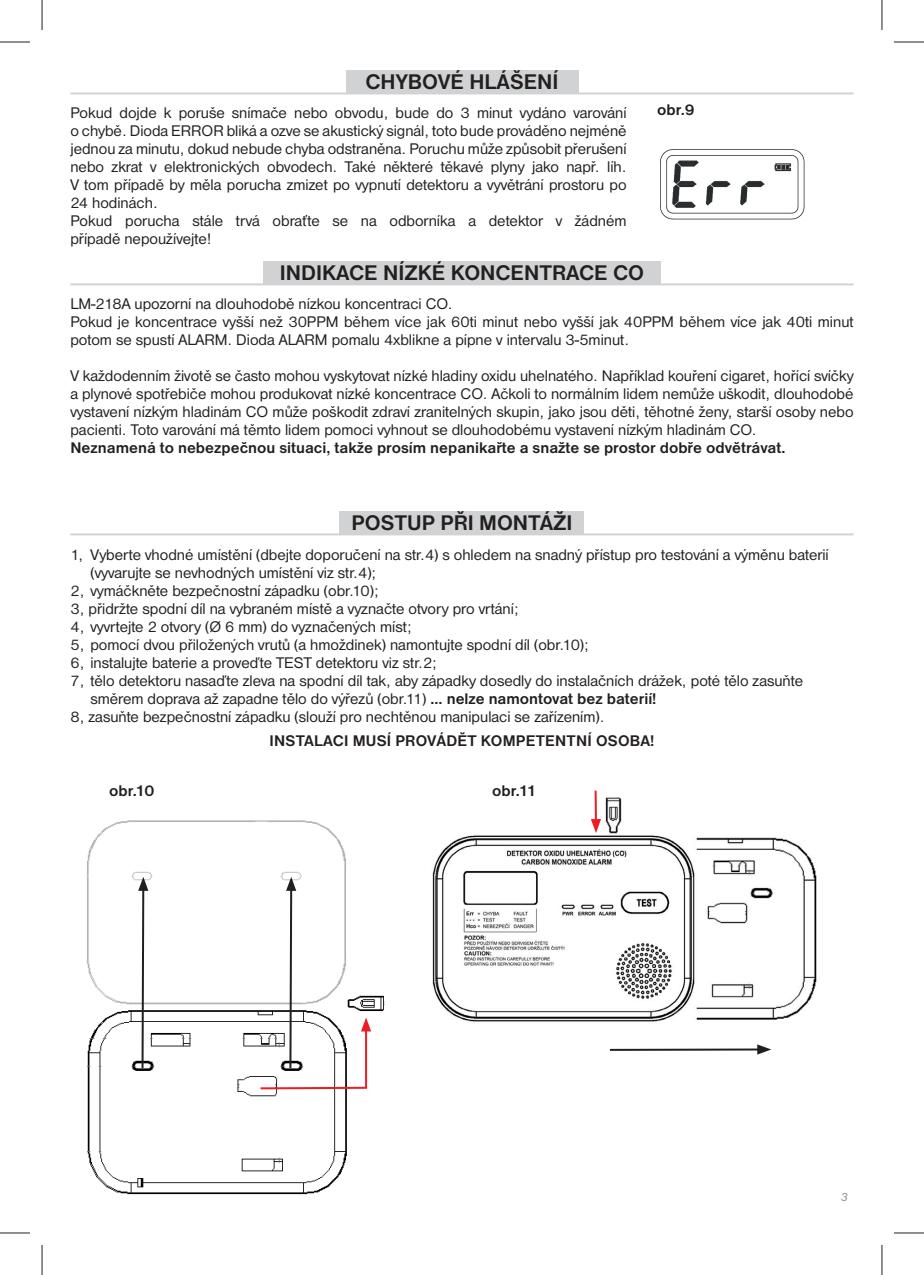
<style>
.page{position:relative;width:924px;height:1275px;background:#fff}
.page>*{position:absolute;margin:0;border:0;box-sizing:border-box;transform-origin:0 0}
.t1{font:700 22px "Nimbus Sans DOT";color:#231f20}
.t2{font:16px/18px "Nimbus Sans DOT";color:#231f20}
.t3{font:700 16px "Nimbus Sans DOT";color:#231f20}
.t4{font:italic 12px "Nimbus Sans DOT";color:#939598}
.s1{font-weight:700}
</style>
<div class="page">
<hr style="left:70px;top:533px;width:783px;height:2px;background:#d1d2d4">
<div style="left:340px;top:511px;width:243px;height:23px;background:#d1d2d4"></div>
<hr style="left:70px;top:92px;width:783px;height:2px;background:#d1d2d4">
<div style="left:345px;top:70px;width:233px;height:23px;background:#d1d2d4"></div>
<hr style="left:70px;top:283px;width:783px;height:2px;background:#d1d2d4">
<div style="left:263px;top:261px;width:397px;height:23px;background:#d1d2d4"></div>
<img style="left:86px;top:820px;width:299px;height:375px">
<svg style="left:138px;top:877px;width:10px;height:193px"></svg>
<img style="left:432px;top:790px;width:385px;height:232px">
<hr style="left:609px;top:1048px;width:151px;height:3px;background:#231f20">
<svg style="left:756px;top:1044px;width:15px;height:10px"></svg>
<img style="left:660px;top:149px;width:144px;height:71px">
<svg style="left:258px;top:877px;width:113px;height:213px"></svg>
<hr style="left:594px;top:790px;width:2px;height:32px;background:#ee1d23">
<svg style="left:590px;top:819px;width:10px;height:14px"></svg>
<hr style="left:0;top:42px;width:30px;height:1px;background:#231f20">
<hr style="left:893px;top:42px;width:30px;height:1px;background:#231f20">
<hr style="left:0;top:1232px;width:30px;height:1px;background:#231f20">
<hr style="left:893px;top:1232px;width:30px;height:1px;background:#231f20">
<hr style="left:42px;top:0;width:1px;height:30px;background:#231f20">
<hr style="left:42px;top:1245px;width:1px;height:30px;background:#231f20">
<hr style="left:881px;top:0;width:1px;height:30px;background:#231f20">
<hr style="left:881px;top:1245px;width:1px;height:30px;background:#231f20">
<h1 class="t1" style="left:365px;top:74px;width:194px">CHYBOVÉ HLÁŠENÍ</h1>
<p class="t2" style="left:70px;top:104px;width:557px">Pokud dojde k poruše snímače nebo obvodu, bude do 3 minut vydáno varování o chybě. Dioda ERROR bliká a ozve se akustický signál, toto bude prováděno nejméně jednou za minutu, dokud nebude chyba odstraněna. Poruchu může způsobit přerušení nebo zkrat v elektronických obvodech. Také některé těkavé plyny jako např. líh.<br>V tom případě by měla porucha zmizet po vypnutí detektoru a vyvětrání prostoru po 24 hodinách.<br>Pokud porucha stále trvá obraťte se na odborníka a detektor v žádném případě nepoužívejte!</p>
<h1 class="t1" style="left:280px;top:265px;width:365px">INDIKACE NÍZKÉ KONCENTRACE CO</h1>
<p class="t2" style="left:70px;top:295px;width:784px">LM-218A upozorní na dlouhodobě nízkou koncentraci CO.<br>Pokud je koncentrace vyšší než 30PPM během více jak 60ti minut nebo vyšší jak 40PPM během více jak 40ti minut potom se spustí ALARM. Dioda ALARM pomalu 4xblikne a pípne v intervalu 3-5minut.</p>
<p class="t2" style="left:70px;top:367px;width:784px;text-align:justify">V každodenním životě se často mohou vyskytovat nízké hladiny oxidu uhelnatého. Například kouření cigaret, hořící svíčky a plynové spotřebiče mohou produkovat nízké koncentrace CO. Ačkoli to normálním lidem nemůže uškodit, dlouhodobé vystavení nízkým hladinám CO může poškodit zdraví zranitelných skupin, jako jsou děti, těhotné ženy, starší osoby nebo pacienti. Toto varování má těmto lidem pomoci vyhnout se dlouhodobému vystavení nízkým hladinám CO.</p>
<p class="t3" style="left:70px;top:441px;width:716px">Neznamená to nebezpečnou situaci, takže prosím nepanikařte a snažte se prostor dobře odvětrávat.</p>
<p class="t3" style="left:656px;top:104px;width:39px">obr.9</p>
<h1 class="t1" style="left:351px;top:515px;width:222px">POSTUP PŘI MONTÁŽI</h1>
<p class="t2" style="left:70px;top:547px;width:759px">1, Vyberte vhodné umístění (dbejte doporučení na str.4) s ohledem na snadný přístup pro testování a výměnu baterií</p>
<p class="t2" style="left:90px;top:565px;width:287px">(vyvarujte se nevhodných umístění viz str.4);</p>
<p class="t2" style="left:70px;top:583px;width:310px">2, vymáčkněte bezpečnostní západku (obr.10);</p>
<p class="t2" style="left:70px;top:601px;width:449px">3, přidržte spodní díl na vybraném místě a vyznačte otvory pro vrtání;</p>
<p class="t2" style="left:70px;top:619px;width:343px">4, vyvrtejte 2 otvory (Ø 6 mm) do vyznačených míst;</p>
<p class="t2" style="left:70px;top:637px;width:520px">5, pomocí dvou přiložených vrutů (a hmoždinek) namontujte spodní díl (obr.10);</p>
<p class="t2" style="left:70px;top:655px;width:368px">6, instalujte baterie a proveďte TEST detektoru viz str.2;</p>
<p class="t2" style="left:70px;top:673px;width:733px">7, tělo detektoru nasaďte zleva na spodní díl tak, aby západky dosedly do instalačních drážek, poté tělo zasuňte</p>
<p class="t2" style="left:90px;top:691px;width:567px">směrem doprava až zapadne tělo do výřezů (obr.11) <span class="s1">... nelze namontovat bez baterií!</span></p>
<p class="t2" style="left:70px;top:709px;width:535px">8, zasuňte bezpečnostní západku (slouží pro nechtěnou manipulaci se zařízením).</p>
<p class="t3" style="left:269px;top:735px;width:386px">INSTALACI MUSÍ PROVÁDĚT KOMPETENTNÍ OSOBA!</p>
<p class="t3" style="left:109px;top:785px;width:47px">obr.10</p>
<p class="t3" style="left:492px;top:785px;width:46px">obr.11</p>
<p class="t4" style="left:840px;top:1192px;width:9px">3</p>
</div>
